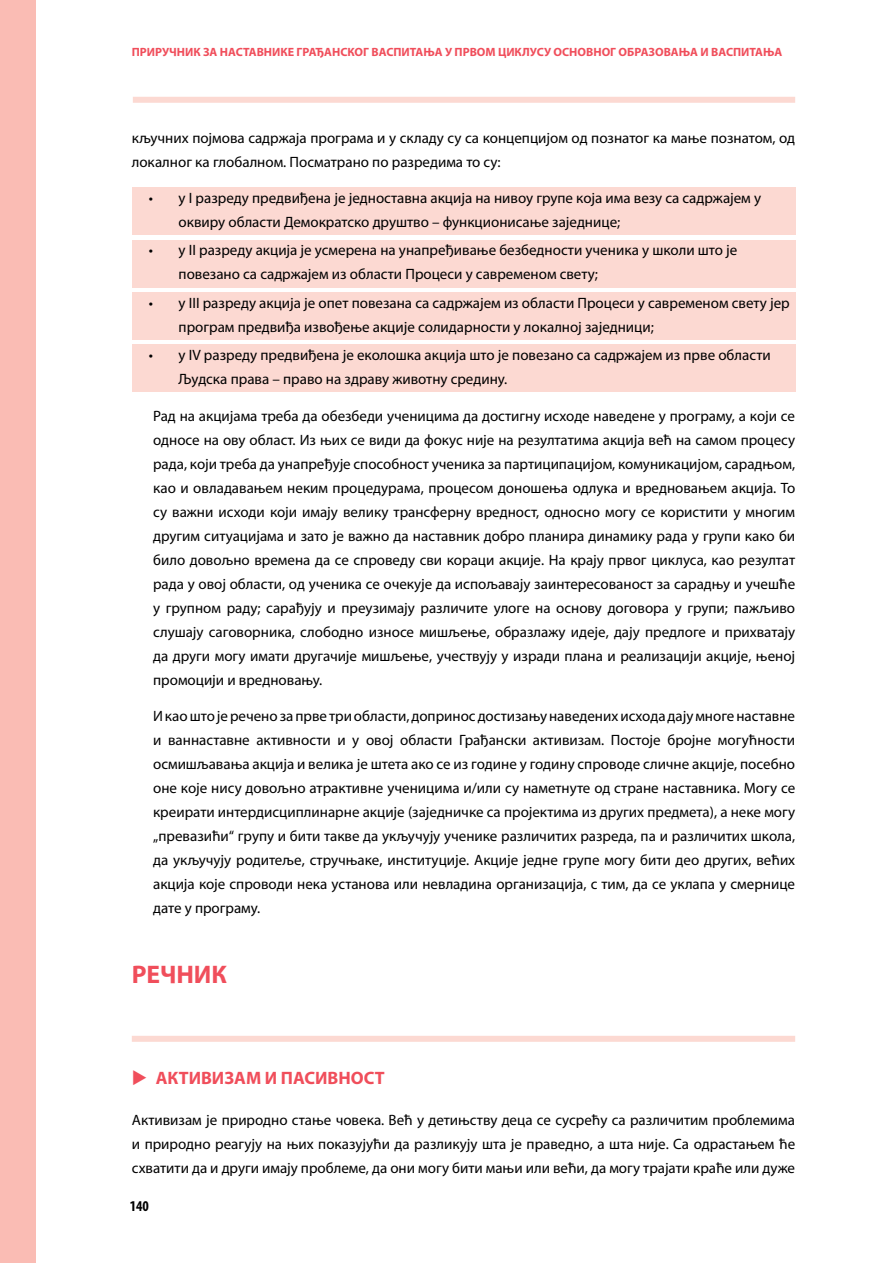
<style>
.page{position:relative;width:893px;height:1263px;background:#fff}
.page>*{position:absolute;margin:0;border:0;box-sizing:border-box;transform-origin:0 0}
.t1{font:700 25.5px "Myriad Pro";color:#f04e5b}
.t2{font:700 18px "Myriad Pro";color:#f04e5b}
.t3{font:15px/24px "Myriad Pro";color:#000}
.t4{font:700 condensed 15px "Myriad Pro";color:#000}
.t5{font:700 12px "Myriad Pro";color:#f04e5b}
</style>
<div class="page">
<div style="left:0;top:0;width:35px;height:1263px;background:#fabcb4"></div>
<div style="left:133px;top:97px;width:662px;height:6px;background:#fcd9d2"></div>
<div style="left:132px;top:188px;width:663px;height:47px;background:#fcd9d2"></div>
<div style="left:132px;top:240px;width:663px;height:47px;background:#fcd9d2"></div>
<div style="left:132px;top:292px;width:663px;height:48px;background:#fcd9d2"></div>
<div style="left:132px;top:344px;width:663px;height:48px;background:#fcd9d2"></div>
<div style="left:132px;top:1036px;width:663px;height:6px;background:#fcd9d2"></div>
<p class="t5" style="left:132px;top:45px;width:652px">ПРИРУЧНИК ЗА НАСТАВНИКЕ ГРАЂАНСКОГ ВАСПИТАЊА У ПРВОМ ЦИКЛУСУ ОСНОВНОГ ОБРАЗОВАЊА И ВАСПИТАЊА</p>
<p class="t3" style="left:132px;top:126px;width:665px">кључних појмова садржаја програма и у складу су са концепцијом од познатог ка мање познатом, од локалног ка глобалном. Посматрано по разредима то су:</p>
<p class="t3" style="left:179px;top:186px;width:584px;text-indent:-30px">• у I разреду предвиђена је једноставна акција на нивоу групе која има везу са садржајем у оквиру области Демократско друштво – функционисање заједнице;</p>
<p class="t3" style="left:179px;top:239px;width:560px;text-indent:-30px">• у II разреду акција је усмерена на унапређивање безбедности ученика у школи што је повезано са садржајем из области Процеси у савременом свету;</p>
<p class="t3" style="left:179px;top:291px;width:613px;text-indent:-30px">• у III разреду акција је опет повезана са садржајем из области Процеси у савременом свету јер програм предвиђа извођење акције солидарности у локалној заједници;</p>
<p class="t3" style="left:179px;top:343px;width:594px;text-indent:-30px">• у IV разреду предвиђена је еколошка акција што је повезано са садржајем из прве области<br>Људска права – право на здраву животну средину.</p>
<p class="t3" style="left:153px;top:404px;width:644px;text-align:justify">Рад на акцијама треба да обезбеди ученицима да достигну исходе наведене у програму, а који се односе на ову област. Из њих се види да фокус није на резултатима акција већ на самом процесу рада, који треба да унапређује способност ученика за партиципацијом, комуникацијом, сарадњом, као и овладавањем неким процедурама, процесом доношења одлука и вредновањем акција. То су важни исходи који имају велику трансферну вредност, односно могу се користити у многим другим ситуацијама и зато је важно да наставник добро планира динамику рада у групи како би било довољно времена да се спроведу сви кораци акције. На крају првог циклуса, као резултат рада у овој области, од ученика се очекује да испољавају заинтересованост за сарадњу и учешће у групном раду; сарађују и преузимају различите улоге на основу договора у групи; пажљиво слушају саговорника, слободно износе мишљење, образлажу идеје, дају предлоге и прихватају да други могу имати другачије мишљење, учествују у изради плана и реализацији акције, њеној промоцији и вредновању.</p>
<p class="t3" style="left:153px;top:704px;width:644px;text-align:justify">И као што је речено за прве три области, допринос достизању наведених исхода дају многе наставне и ваннаставне активности и у овој области Грађански активизам. Постоје бројне могућности осмишљавања акција и велика је штета ако се из године у годину спроводе сличне акције, посебно оне које нису довољно атрактивне ученицима и/или су наметнуте од стране наставника. Могу се креирати интердисциплинарне акције (заједничке са пројектима из других предмета), а неке могу „превазићи“ групу и бити такве да укључују ученике различитих разреда, па и различитих школа, да укључују родитеље, стручњаке, институције. Акције једне групе могу бити део других, већих акција које спроводи нека установа или невладина организација, с тим, да се уклапа у смернице дате у програму.</p>
<h1 class="t1" style="left:132px;top:960px;width:97px">РЕЧНИК</h1>
<p class="t2" style="left:156px;top:1068px;width:230px">АКТИВИЗАМ И ПАСИВНОСТ</p>
<p class="t3" style="left:132px;top:1108px;width:665px;text-align:justify">Активизам је природно стање човека. Већ у детињству деца се сусрећу са различитим проблемима и природно реагују на њих показујући да разликују шта је праведно, а шта није. Са одрастањем ће схватити да и други имају проблеме, да они могу бити мањи или већи, да могу трајати краће или дуже</p>
<p class="t4" style="left:130px;top:1197px;width:21px">140</p>
</div>
